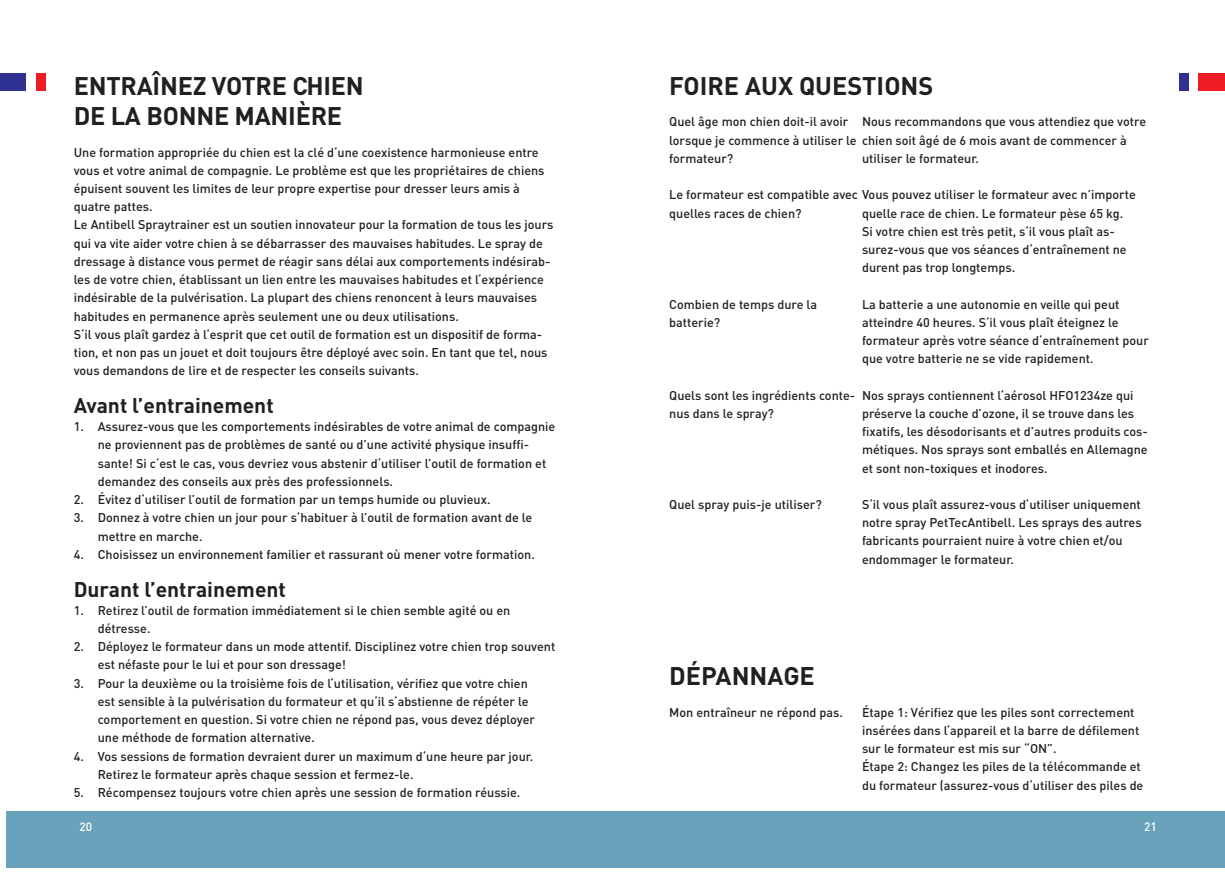
<style>
.page{position:relative;width:1225px;height:874px;background:#fff}
.page>*{position:absolute;margin:0;border:0;box-sizing:border-box;transform-origin:0 0}
.t1{font:700 25.2px/30.2px "DIN";letter-spacing:-.01em;color:#231f20}
.t2{font:700 21px "DIN";color:#231f20}
.t3{font:500 12.6px/18.2px "DIN";color:#231f20}
.t4{font:500 12px "DIN";color:#fff}
</style>
<div class="page">
<div style="left:6px;top:811px;width:1219px;height:56px;background:#69a2bb"></div>
<div style="left:0;top:74px;width:26px;height:17px;background:#2e3092"></div>
<div style="left:36px;top:74px;width:9px;height:17px;background:#ee1d23"></div>
<div style="left:1179px;top:74px;width:10px;height:17px;background:#2e3092"></div>
<div style="left:1198px;top:74px;width:27px;height:17px;background:#ee1d23"></div>
<h1 class="t1" style="left:74px;top:69px;width:291px">ENTRAÎNEZ VOTRE CHIEN<br>DE LA BONNE MANIÈRE</h1>
<p class="t3" style="left:74px;top:142px;width:481px">Une formation appropriée du chien est la clé d‘une coexistence harmonieuse entre vous et votre animal de compagnie. Le problème est que les propriétaires de chiens épuisent souvent les limites de leur propre expertise pour dresser leurs amis à quatre pattes.<br>Le Antibell Spraytrainer est un soutien innovateur pour la formation de tous les jours qui va vite aider votre chien à se débarrasser des mauvaises habitudes. Le spray de dressage à distance vous permet de réagir sans délai aux comportements indésirab&shy;les de votre chien, établissant un lien entre les mauvaises habitudes et l‘expérience indésirable de la pulvérisation. La plupart des chiens renoncent à leurs mauvaises habitudes en permanence après seulement une ou deux utilisations.<br>S‘il vous plaît gardez à l‘esprit que cet outil de formation est un dispositif de forma&shy;tion, et non pas un jouet et doit toujours être déployé avec soin. En tant que tel, nous vous demandons de lire et de respecter les conseils suivants.</p>
<h2 class="t2" style="left:74px;top:391px;width:201px">Avant l’entrainement</h2>
<p class="t3" style="left:98px;top:417px;width:459px;text-indent:-24px">1. Assurez-vous que les comportements indésirables de votre animal de compagnie ne proviennent pas de problèmes de santé ou d’une activité physique insuffi&shy;sante! Si c‘est le cas, vous devriez vous abstenir d‘utiliser l’outil de formation et demandez des conseils aux près des professionnels.</p>
<p class="t3" style="left:74px;top:490px;width:418px">2. Évitez d‘utiliser l’outil de formation par un temps humide ou pluvieux.</p>
<p class="t3" style="left:98px;top:508px;width:436px;text-indent:-24px">3. Donnez à votre chien un jour pour s‘habituer à l’outil de formation avant de le mettre en marche.</p>
<p class="t3" style="left:74px;top:544px;width:463px">4. Choisissez un environnement familier et rassurant où mener votre formation.</p>
<h2 class="t2" style="left:74px;top:575px;width:214px">Durant l’entrainement</h2>
<p class="t3" style="left:98px;top:600px;width:414px;text-indent:-24px">1. Retirez l’outil de formation immédiatement si le chien semble agité ou en détresse.</p>
<p class="t3" style="left:98px;top:637px;width:459px;text-indent:-24px">2. Déployez le formateur dans un mode attentif. Disciplinez votre chien trop souvent est néfaste pour le lui et pour son dressage!</p>
<p class="t3" style="left:98px;top:673px;width:439px;text-indent:-24px">3. Pour la deuxième ou la troisième fois de l‘utilisation, vérifiez que votre chien est sensible à la pulvérisation du formateur et qu‘il s‘abstienne de répéter le comportement en question. Si votre chien ne répond pas, vous devez déployer une méthode de formation alternative.</p>
<p class="t3" style="left:98px;top:746px;width:437px;text-indent:-24px">4. Vos sessions de formation devraient durer un maximum d‘une heure par jour.<br>Retirez le formateur après chaque session et fermez-le.</p>
<p class="t3" style="left:74px;top:782px;width:448px">5. Récompensez toujours votre chien après une session de formation réussie.</p>
<h1 class="t1" style="left:669px;top:69px;width:266px">FOIRE AUX QUESTIONS</h1>
<p class="t3" style="left:669px;top:112px;width:459px">Quel âge mon chien doit-il avoir<br>lorsque je commence à utiliser le chien soit âgé de 6 mois avant de commencer à formateur?</p>
<p class="t3" style="left:669px;top:185px;width:468px">Le formateur est compatible avec Vous pouvez utiliser le formateur avec n’importe quelles races de chien?</p>
<p class="t3" style="left:862px;top:112px;width:286px">Nous recommandons que vous attendiez que votre</p>
<p class="t3" style="left:862px;top:149px;width:118px">utiliser le formateur.</p>
<p class="t3" style="left:862px;top:203px;width:266px">quelle race de chien. Le formateur pèse 65 kg.<br>Si votre chien est très petit, s‘il vous plaît as&shy;surez-vous que vos séances d‘entraînement ne durent pas trop longtemps.</p>
<p class="t3" style="left:862px;top:294px;width:288px">La batterie a une autonomie en veille qui peut atteindre 40 heures. S‘il vous plaît éteignez le formateur après votre séance d‘entraînement pour que votre batterie ne se vide rapidement.</p>
<p class="t3" style="left:862px;top:385px;width:287px">Nos sprays contiennent l‘aérosol HFO1234ze qui préserve la couche d’ozone, il se trouve dans les fixatifs, les désodorisants et d’autres produits cos&shy;métiques. Nos sprays sont emballés en Allemagne et sont non-toxiques et inodores.</p>
<p class="t3" style="left:862px;top:494px;width:281px">S‘il vous plaît assurez-vous d‘utiliser uniquement notre spray PetTecAntibell. Les sprays des autres fabricants pourraient nuire à votre chien et/ou endommager le formateur.</p>
<p class="t3" style="left:669px;top:294px;width:149px">Combien de temps dure la batterie?</p>
<p class="t3" style="left:669px;top:385px;width:187px">Quels sont les ingrédients conte&shy;nus dans le spray?</p>
<p class="t3" style="left:669px;top:494px;width:154px">Quel spray puis-je utiliser?</p>
<h1 class="t1" style="left:669px;top:659px;width:147px">DÉPANNAGE</h1>
<p class="t3" style="left:669px;top:702px;width:175px">Mon entraîneur ne répond pas.</p>
<p class="t3" style="left:862px;top:702px;width:283px">Étape 1: Vérifiez que les piles sont correctement insérées dans l‘appareil et la barre de défilement sur le formateur est mis sur “ON”.<br>Étape 2: Changez les piles de la télécommande et du formateur (assurez-vous d‘utiliser des piles de</p>
<p class="t4" style="left:79px;top:819px;width:14px">20</p>
<p class="t4" style="left:1144px;top:819px;width:14px">21</p>
</div>
